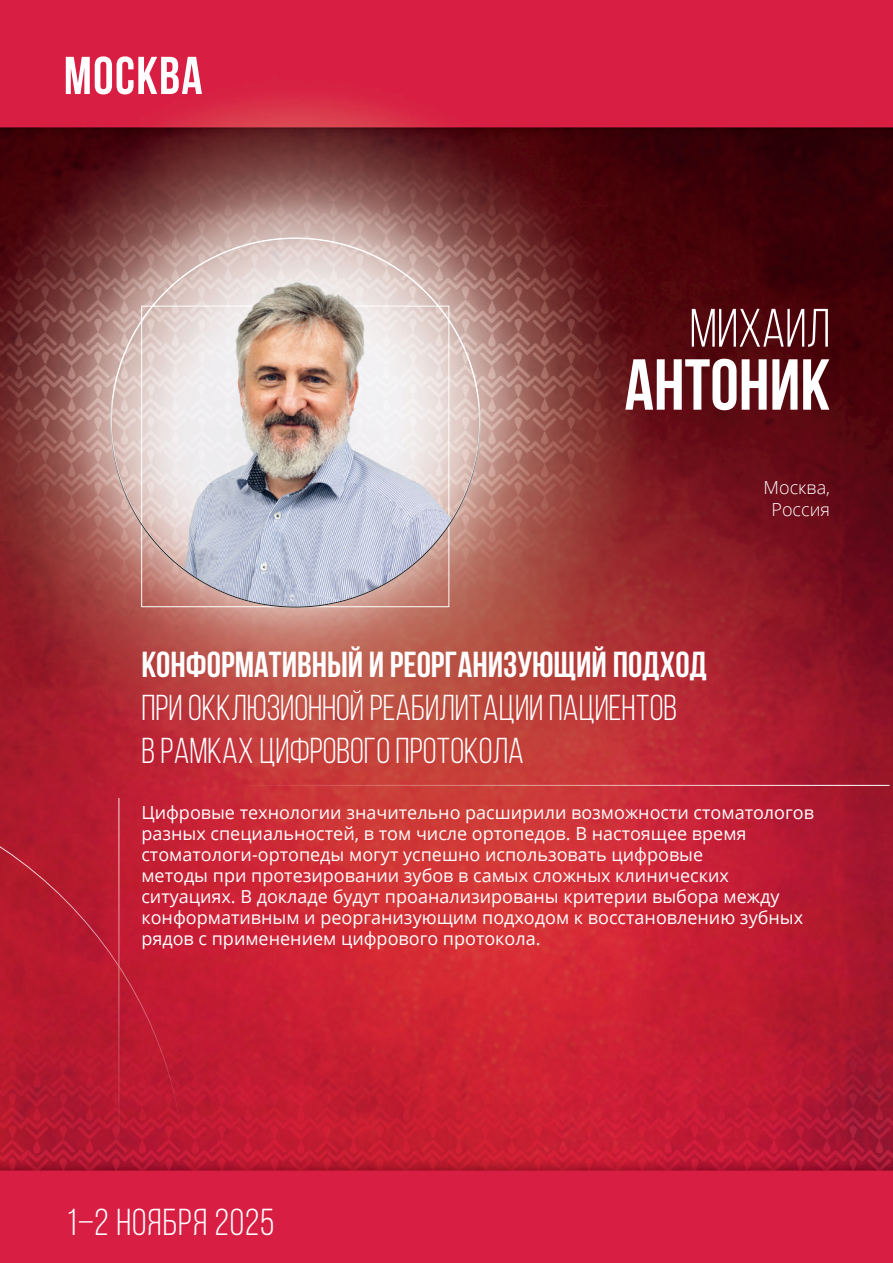
<style>
.page{position:relative;width:893px;height:1263px;background:#fff}
.page>*{position:absolute;margin:0;border:0;box-sizing:border-box;transform-origin:0 0}
.t1{font:700 72px "Bebas Neue";color:#fff}
.t2{font:54px "Bebas Neue";color:#fff}
.t3{font:700 53.1px "Bebas Neue";letter-spacing:.025em;color:#fff}
.t4{font:37.5px "Bebas Neue";letter-spacing:.025em;color:#fff}
.t5{font:36px/43.2px "Bebas Neue";color:#fff}
.t6{font:700 36px "Bebas Neue";color:#fff}
.t7{font:18px/21px "Open Sans";color:#fff}
.t8{font:300 18px/21.6px "Open Sans";color:#fff;text-align:center}
</style>
<div class="page">
<img style="left:0;top:0;width:893px;height:1263px">
<svg style="left:0;top:778px;width:186px;height:485px;background:#be1b34"></svg>
<hr style="left:119px;top:798px;width:1px;height:465px;background:#fff">
<svg style="left:111px;top:238px;width:369px;height:369px;background:#c09188"></svg>
<img style="left:111px;top:238px;width:369px;height:369px;border-radius:182px">
<hr style="left:226px;top:785px;width:664px;height:1px;background:#fff">
<h3 class="t3" style="left:64px;top:47px;width:140px">Москва</h3>
<h2 class="t2" style="left:690px;top:299px;width:142px">Михаил</h2>
<h1 class="t1" style="left:625px;top:345px;width:207px">Антоник</h1>
<p class="t8" style="left:764px;top:476px;width:68px">Москва,<br>Россия</p>
<h3 class="t6" style="left:141px;top:644px;width:567px">Конформативный и реорганизующий подход</h3>
<h3 class="t5" style="left:141px;top:686px;width:537px">при окклюзионной реабилитации пациентов в рамках цифрового протокола</h3>
<p class="t7" style="left:141px;top:802px;width:674px">Цифровые технологии значительно расширили возможности стоматологов разных специальностей, в том числе ортопедов. В настоящее время стоматологи-ортопеды могут успешно использовать цифровые<br>методы при протезировании зубов в самых сложных клинических ситуациях. В докладе будут проанализированы критерии выбора между конформативным и реорганизующим подходом к восстановлению зубных рядов с применением цифрового протокола.</p>
<h3 class="t4" style="left:67px;top:1202px;width:209px">1–2 ноября 2025</h3>
</div>
